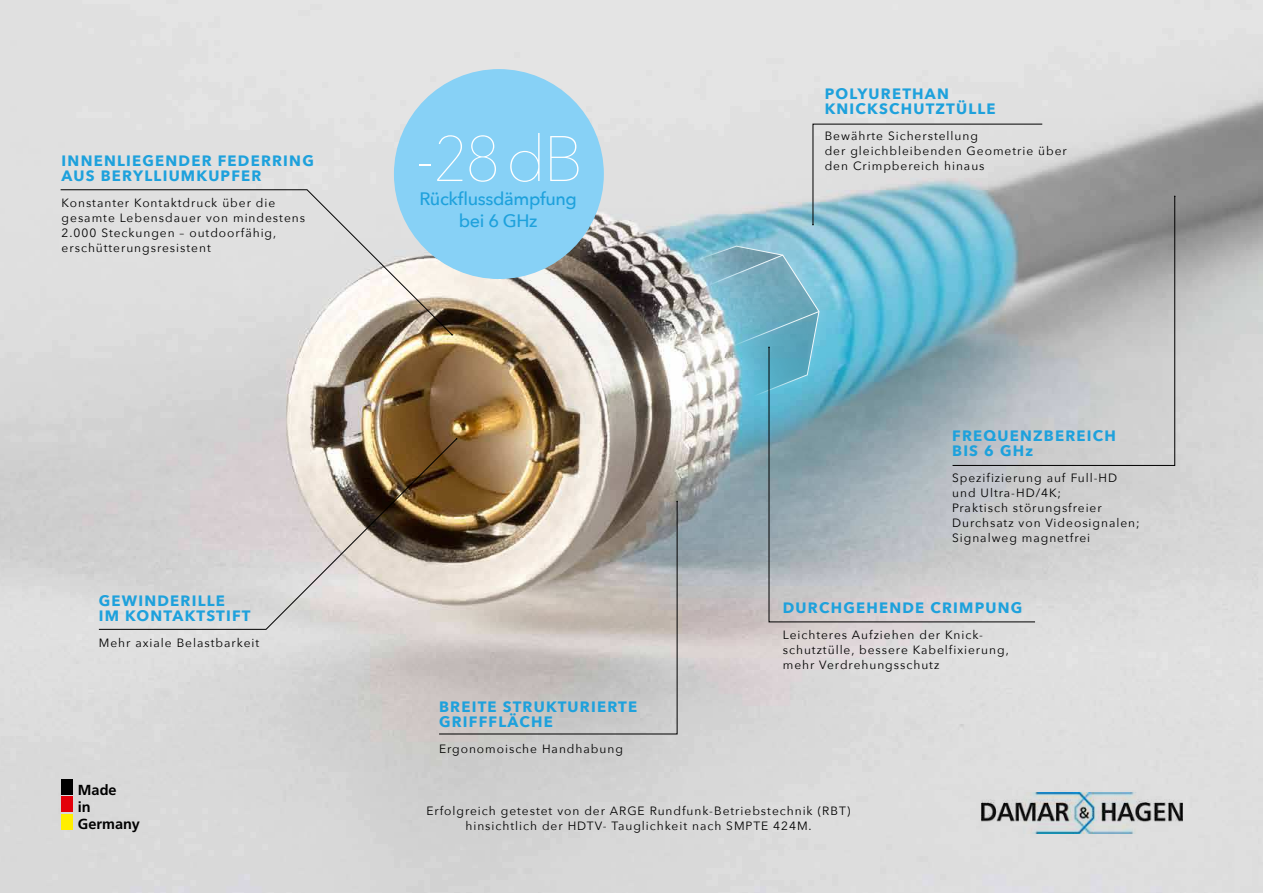
<style>
.page{position:relative;width:1263px;height:893px;background:#fff}
.page>*{position:absolute;margin:0;border:0;box-sizing:border-box;transform-origin:0 0}
.t1{font:200 63.6px "Avenir Next";color:#fff}
.t2{font:500 18px/21.9px "Avenir Next";letter-spacing:-.02em;color:#1ea1dc;text-align:center}
.t3{font:700 15px/15px "Avenir Next";letter-spacing:.08em;color:#1ea1dc}
.t4{font:700 14.55px/17.4px "Frutiger";color:#000}
.t5{font:12px/15px "Avenir Next";letter-spacing:.08em;color:#000}
</style>
<div class="page">
<img style="left:0;top:0;width:1263px;height:893px">
<div style="left:681px;top:238px;width:108px;height:33px;background:#fff;opacity:.75"></div>
<div style="left:703px;top:247px;width:124px;height:163px;background:#fff;opacity:.75"></div>
<img style="left:982px;top:793px;width:201px;height:40px">
<svg style="left:60px;top:189px;width:393px;height:146px;background:#dbd9d8"></svg>
<svg style="left:812px;top:124px;width:231px;height:101px;background:#c4d1d6"></svg>
<svg style="left:952px;top:196px;width:223px;height:270px;background:#a6b2b6"></svg>
<div style="left:395px;top:70px;width:208px;height:208px;background:#87d1f6;border-radius:50%"></div>
<svg style="left:769px;top:347px;width:266px;height:275px;background:#a7b6bd"></svg>
<svg style="left:687px;top:246px;width:133px;height:157px;background:#8abcca"></svg>
<svg style="left:98px;top:438px;width:359px;height:192px;background:#c2bbb5"></svg>
<svg style="left:439px;top:501px;width:238px;height:233px;background:#bdb5ae"></svg>
<div style="left:62px;top:779px;width:11px;height:15px;background:#000"></div>
<div style="left:62px;top:796px;width:11px;height:16px;background:#e3000b"></div>
<div style="left:62px;top:814px;width:11px;height:15px;background:#fe0"></div>
<p class="t3" style="left:62px;top:153px;width:254px">INNENLIEGENDER FEDERRING<br>AUS BERYLLIUMKUPFER</p>
<p class="t5" style="left:62px;top:195px;width:245px">Konstanter Kontaktdruck über die gesamte Lebensdauer von mindestens 2.000 Steckungen – outdoorfähig, erschütterungsresistent</p>
<p class="t3" style="left:99px;top:593px;width:153px">GEWINDERILLE<br>IM KONTAKTSTIFT</p>
<p class="t5" style="left:99px;top:636px;width:162px">Mehr axiale Belastbarkeit</p>
<p class="t4" style="left:78px;top:782px;width:64px">Made<br>in<br>Germany</p>
<h1 class="t1" style="left:415px;top:122px;width:168px">-28 dB</h1>
<h2 class="t2" style="left:419px;top:187px;width:159px">Rückflussdämpfung bei 6 GHz</h2>
<p class="t3" style="left:439px;top:699px;width:200px">BREITE STRUKTURIERTE<br>GRIFFFLÄCHE</p>
<p class="t5" style="left:439px;top:742px;width:185px">Ergonomoische Handhabung</p>
<p class="t3" style="left:825px;top:86px;width:172px">POLYURETHAN<br>KNICKSCHUTZTÜLLE</p>
<p class="t5" style="left:825px;top:129px;width:244px">Bewährte Sicherstellung<br>der gleichbleibenden Geometrie über den Crimpbereich hinaus</p>
<p class="t3" style="left:952px;top:429px;width:165px">FREQUENZBEREICH<br>BIS 6 GHz</p>
<p class="t5" style="left:952px;top:471px;width:189px">Spezifizierung auf Full-HD und Ultra-HD/4K;<br>Praktisch störungsfreier<br>Durchsatz von Videosignalen;<br>Signalweg magnetfrei</p>
<p class="t3" style="left:783px;top:600px;width:241px">DURCHGEHENDE CRIMPUNG</p>
<p class="t5" style="left:783px;top:628px;width:227px">Leichteres Aufziehen der Knick&shy;schutztülle, bessere Kabelfixierung, mehr Verdrehungsschutz</p>
<p class="t5" style="left:426px;top:803px;width:425px;text-align:center">Erfolgreich getestet von der ARGE Rundfunk-Betriebstechnik (RBT) hinsichtlich der HDTV- Tauglichkeit nach SMPTE 424M.</p>
</div>
